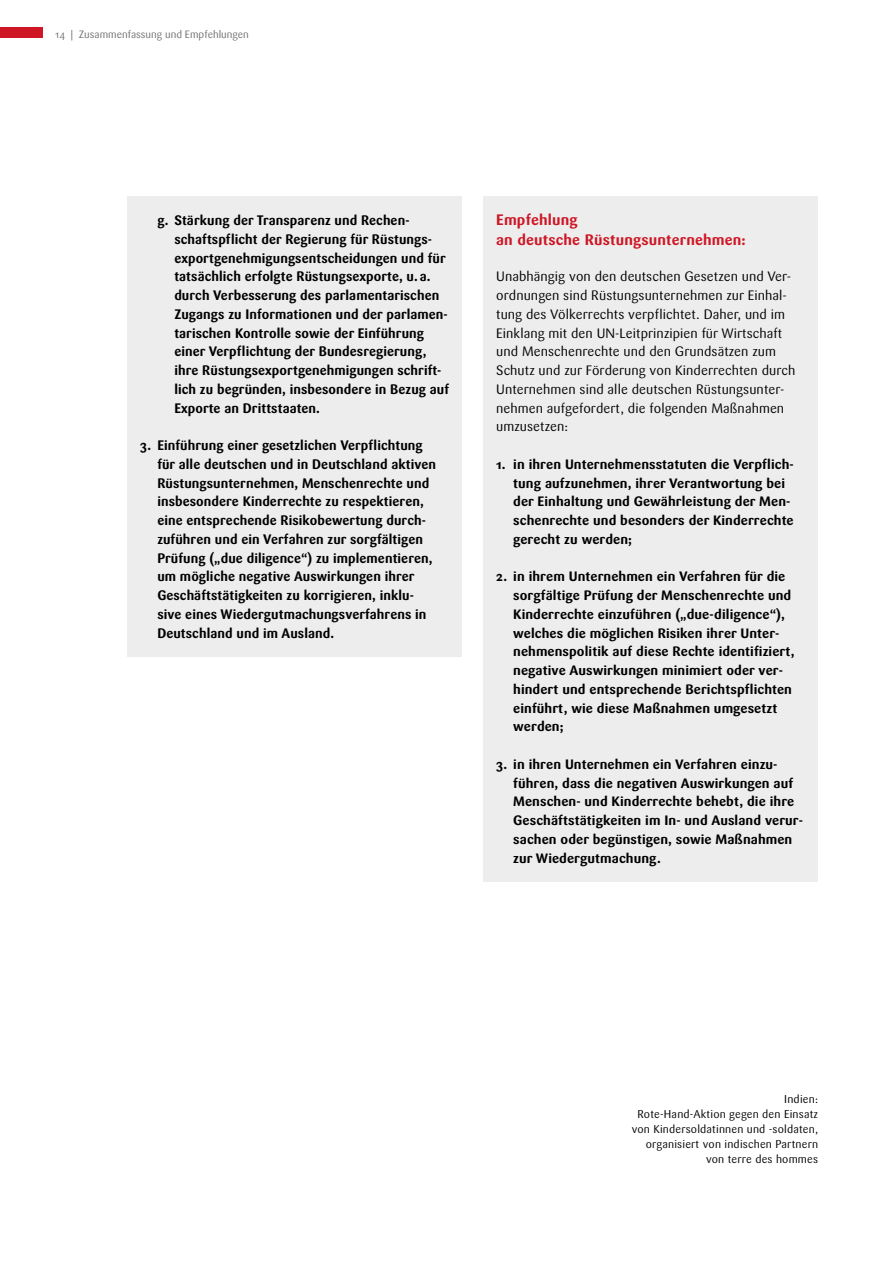
<style>
.page{position:relative;width:893px;height:1263px;background:#fff}
.page>*{position:absolute;margin:0;border:0;box-sizing:border-box;transform-origin:0 0}
._01_head_03{font:700 15px/20.2px "Sari OT";letter-spacing:.01em;color:#ce1625}
._03_liste_nr-bold{font:700 13.65px/18.8px "Sari OT";letter-spacing:.005em;color:#000}
._03_liste_nr_abc{font:700 13.65px/18.8px "Sari OT";letter-spacing:.005em;color:#000}
._03_liste_nr-bold-2{font:700 13.5px/18.8px "Sari OT";letter-spacing:.005em;color:#000}
._03_copytext{font:13.5px/18.8px "Sari OT";letter-spacing:.005em;color:#000}
._03_liste_nr_neu-bol{font:700 13.5px/18.8px "Sari OT";letter-spacing:.005em;color:#000}
._03_BU{font:11.25px/15px "Sari OT";letter-spacing:.015em;color:#000;text-align:right}
.t1{font:10.5px "Sari OT";color:#706f6f}
</style>
<div class="page">
<div style="left:0;top:27px;width:43px;height:11px;background:#ce1625"></div>
<div style="left:483px;top:196px;width:335px;height:685px;background:#ededed"></div>
<div style="left:128px;top:196px;width:334px;height:460px;background:#ededed"></div>
<p class="t1" style="left:55px;top:27px;width:195px">14 | Zusammenfassung und Empfehlungen</p>
<p class="_03_liste_nr_abc" style="left:174px;top:211px;width:276px;text-indent:-17px">g. Stärkung der Transparenz und Rechen&shy;schaftspflicht der Regierung für Rüstungs&shy;exportgenehmigungsentscheidungen und für tatsächlich erfolgte Rüstungsexporte, u. a. durch Verbesserung des parlamentarischen Zugangs zu Informationen und der parlamen&shy;tarischen Kontrolle sowie der Einführung einer Verpflichtung der Bundesregierung, ihre Rüstungsexportgenehmigungen schrift&shy;lich zu begründen, insbesondere in Bezug auf Exporte an Drittstaaten.</p>
<p class="_03_liste_nr-bold" style="left:157px;top:436px;width:280px;text-indent:-17px">3. Einführung einer gesetzlichen Verpflichtung für alle deutschen und in Deutschland aktiven Rüstungsunternehmen, Menschenrechte und insbesondere Kinderrechte zu respektieren, eine entsprechende Risikobewertung durch&shy;zuführen und ein Verfahren zur sorgfältigen Prüfung („due diligence“) zu implementieren, um mögliche negative Auswirkungen ihrer Geschäftstätigkeiten zu korrigieren, inklu&shy;sive eines Wiedergutmachungsverfahrens in Deutschland und im Ausland.</p>
<p class="_01_head_03" style="left:496px;top:210px;width:251px">Empfehlung<br>an deutsche Rüstungsunternehmen:</p>
<p class="_03_copytext" style="left:496px;top:267px;width:301px">Unabhängig von den deutschen Gesetzen und Ver&shy;ordnungen sind Rüstungsunternehmen zur Einhal&shy;tung des Völkerrechts verpflichtet. Daher, und im Einklang mit den UN-Leitprinzipien für Wirtschaft und Menschenrechte und den Grundsätzen zum Schutz und zur Förderung von Kinderrechten durch Unternehmen sind alle deutschen Rüstungsunter&shy;nehmen aufgefordert, die folgenden Maßnahmen umzusetzen:</p>
<p class="_03_liste_nr_neu-bol" style="left:513px;top:455px;width:282px;text-indent:-17px">1. in ihren Unternehmensstatuten die Verpflich&shy;tung aufzunehmen, ihrer Verantwortung bei der Einhaltung und Gewährleistung der Men&shy;schenrechte und besonders der Kinderrechte gerecht zu werden;</p>
<p class="_03_liste_nr-bold-2" style="left:513px;top:567px;width:283px;text-indent:-17px">2. in ihrem Unternehmen ein Verfahren für die sorgfältige Prüfung der Menschenrechte und Kinderrechte einzuführen („due-diligence“), welches die möglichen Risiken ihrer Unter&shy;nehmenspolitik auf diese Rechte identifiziert, negative Auswirkungen minimiert oder ver&shy;hindert und entsprechende Berichtspflichten einführt, wie diese Maßnahmen umgesetzt werden;</p>
<p class="_03_liste_nr-bold-2" style="left:513px;top:755px;width:291px;text-indent:-17px">3. in ihren Unternehmen ein Verfahren einzu&shy;führen, dass die negativen Auswirkungen auf Menschen- und Kinderrechte behebt, die ihre Geschäftstätigkeiten im In- und Ausland verur&shy;sachen oder begünstigen, sowie Maßnahmen zur Wiedergutmachung.</p>
<p class="_03_BU" style="left:632px;top:1091px;width:188px">Indien:<br>Rote-Hand-Aktion gegen den Einsatz von Kindersoldatinnen und -soldaten, organisiert von indischen Partnern von terre des hommes</p>
</div>
